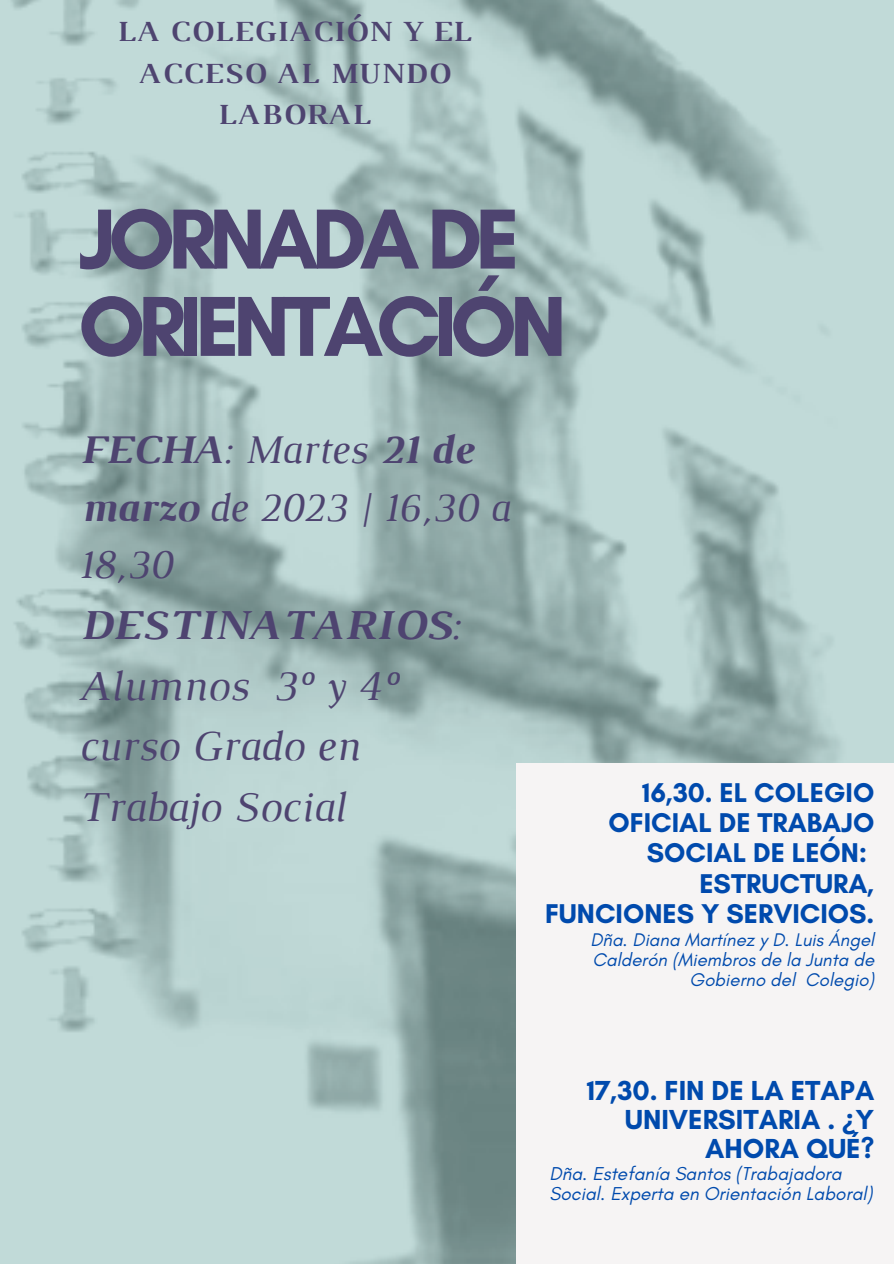
<style>
.page{position:relative;width:894px;height:1264px;background:#fff}
.page>*{position:absolute;margin:0;border:0;box-sizing:border-box;transform-origin:0 0}
.t1{font:700 86.7px/87.3px "Glacial Indifference";letter-spacing:-.08em;color:#4e4470}
.t2{font:italic 43.5px/60.8px "Luthier";color:#4e4470}
.t3{font:italic 41.55px/57.4px "Luthier";color:#4e4470}
.t4{font:700 29.85px/41.4px "Luthier";letter-spacing:.04em;color:#4e4470;text-align:center}
.t5{font:700 28.05px/29.2px "Glacial Indifference";color:#004aad;text-align:right}
.t6{font:700 27.6px/30.5px "Glacial Indifference";color:#004aad;text-align:right}
.t7{font:italic 19.05px/20.2px "Glacial Indifference";color:#004aad}
.t8{font:italic 18.6px/20.2px "Glacial Indifference";color:#004aad;text-align:right}
.s1{font-weight:700}
.s2{font-family:"Noto Sans"}
</style>
<div class="page">
<img style="left:0;top:0;width:893px;height:1263px">
<div style="left:516px;top:763px;width:377px;height:500px;background:#f6f4f4"></div>
<h3 class="t4" style="left:117px;top:13px;width:355px">LA COLEGIACIÓN Y EL<br>ACCESO AL MUNDO<br>LABORAL</h3>
<h1 class="t1" style="left:78px;top:194px;width:489px">JORNADA DE<br>ORIENTACIÓN</h1>
<h3 class="t3" style="left:78px;top:424px;width:432px"><span class="s1">FECHA</span>: Martes <span class="s1">21 de marzo</span> de 2023 | 16,30 a<br>18,30</h3>
<h2 class="t2" style="left:78px;top:597px;width:383px"><span class="s1">DESTINATARIOS</span>:<br>Alumnos 3º y 4º curso Grado en<br>Trabajo Social</h2>
<h3 class="t6" style="left:545px;top:776px;width:331px">16,30. EL COLEGIO<br>OFICIAL DE TRABAJO<br>SOCIAL DE LEÓN:<br>ESTRUCTURA,<br>FUNCIONES Y SERVICIOS.</h3>
<p class="t8" style="left:590px;top:929px;width:285px">Dña. Diana Martínez y D. Luis Ángel<br>Calderón (Miembros de la Junta de<br>Gobierno del Colegio)</p>
<h3 class="t5" style="left:586px;top:1075px;width:289px">17,30. FIN DE LA ETAPA<br>UNIVERSITARIA . <span class="s2">¿</span>Y<br>AHORA QUÉ?</h3>
<p class="t7" style="left:549px;top:1162px;width:324px">Dña. Estefanía Santos (Trabajadora<br>Social. Experta en Orientación Laboral)</p>
</div>
